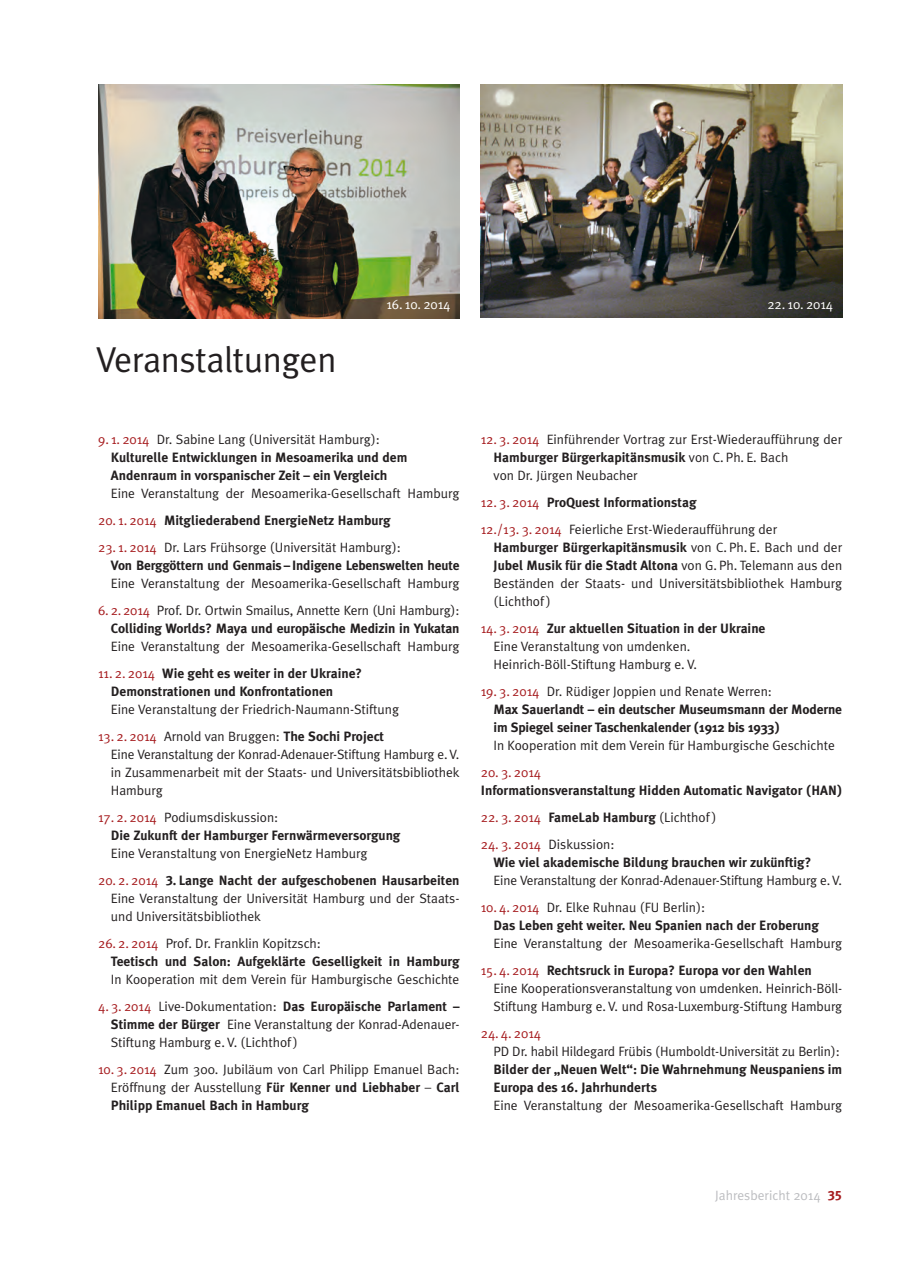
<style>
.page{position:relative;width:918px;height:1287px;background:#fff}
.page>*{position:absolute;margin:0;border:0;box-sizing:border-box;transform-origin:0 0}
.t1{font:36px "Meta Plus Normal";letter-spacing:-.015em;color:#231f20}
.t2{font:13.5px/18px "Meta Plus Normal";color:#231f20}
.t3{font:700 13.5px/18px "Meta Plus";color:#231f20}
.t4{font:13.5px "Meta Plus Normal";color:#fff}
.t5{font:13.5px "Meta Plus Normal";color:#bcbdc0}
.t6{font:13.5px "Meta Plus Normal";color:#a61c1f}
.s1{color:#a61c1f}
.s2{font-family:"Meta Plus Normal";font-weight:400;color:#a61c1f}
.s3{font-family:"Meta Plus";font-weight:700}
.s4{font-family:"Meta Plus Bold Caps";font-weight:400}
.s5{font-family:"Meta Plus Normal";font-weight:400}
.s6{font-family:"Meta Plus Bold Caps";color:#a61c1f}
</style>
<div class="page">
<img style="left:98px;top:84px;width:362px;height:234px">
<img style="left:481px;top:84px;width:361px;height:234px">
<h1 class="t1" style="left:96px;top:346px;width:242px">Veranstaltungen</h1>
<p class="t4" style="left:386px;top:299px;width:66px">16. 10. 2014</p>
<p class="t4" style="left:767px;top:299px;width:67px">22. 10. 2014</p>
<p class="t2" style="left:98px;top:432px;width:283px"><span class="s1">9. 1. 2014</span> Dr. Sabine Lang (Universität Hamburg):</p>
<p class="t3" style="left:111px;top:450px;width:298px">Kulturelle Entwicklungen in Mesoamerika und dem<br>Andenraum in vorspanischer Zeit – ein Vergleich</p>
<p class="t2" style="left:111px;top:486px;width:350px">Eine Veranstaltung der Mesoamerika-Gesellschaft Hamburg</p>
<p class="t3" style="left:98px;top:513px;width:294px"><span class="s2">20. 1. 2014</span> Mitgliederabend EnergieNetz Hamburg</p>
<p class="t2" style="left:98px;top:540px;width:304px"><span class="s1">23. 1. 2014</span> Dr. Lars Frühsorge (Universität Hamburg):</p>
<p class="t3" style="left:111px;top:558px;width:350px">Von Berggöttern und Genmais – Indigene Lebenswelten heute</p>
<p class="t2" style="left:111px;top:576px;width:350px">Eine Veranstaltung der Mesoamerika-Gesellschaft Hamburg</p>
<p class="t2" style="left:98px;top:603px;width:363px"><span class="s1">6. 2. 2014</span> Prof. Dr. Ortwin Smailus, Annette Kern (Uni Hamburg):</p>
<p class="t3" style="left:111px;top:621px;width:350px">Colliding Worlds? Maya und europäische Medizin in Yukatan</p>
<p class="t2" style="left:111px;top:639px;width:350px">Eine Veranstaltung der Mesoamerika-Gesellschaft Hamburg</p>
<p class="t3" style="left:111px;top:666px;width:253px;text-indent:-13px"><span class="s2">11. 2. 2014</span> Wie geht es weiter in der Ukraine?<br>Demonstrationen und Konfrontationen</p>
<p class="t2" style="left:111px;top:702px;width:290px">Eine Veranstaltung der Friedrich-Naumann-Stiftung</p>
<p class="t2" style="left:111px;top:729px;width:350px;text-indent:-13px"><span class="s1">13. 2. 2014</span> Arnold van Bruggen: <span class="s3">The Sochi Project<br></span>Eine Veranstaltung der Konrad-Adenauer-Stiftung Hamburg e. V. in Zusammenarbeit mit der Staats- und Universitätsbibliothek Hamburg</p>
<p class="t2" style="left:98px;top:810px;width:182px"><span class="s1">17. 2. 2014</span> Podiumsdiskussion:</p>
<p class="t3" style="left:111px;top:828px;width:291px">Die Zukunft der Hamburger Fernwärmeversorgung</p>
<p class="t2" style="left:111px;top:846px;width:258px">Eine Veranstaltung von EnergieNetz Hamburg</p>
<p class="t3" style="left:98px;top:873px;width:363px"><span class="s2">20. 2. 2014</span> <span class="s4">3</span>. Lange Nacht der aufgeschobenen Hausarbeiten</p>
<p class="t2" style="left:111px;top:891px;width:350px">Eine Veranstaltung der Universität Hamburg und der Staats&shy;und Universitätsbibliothek</p>
<p class="t2" style="left:98px;top:936px;width:224px"><span class="s1">26. 2. 2014</span> Prof. Dr. Franklin Kopitzsch:</p>
<p class="t3" style="left:111px;top:954px;width:350px">Teetisch und Salon: Aufgeklärte Geselligkeit in Hamburg</p>
<p class="t2" style="left:111px;top:972px;width:350px">In Kooperation mit dem Verein für Hamburgische Geschichte</p>
<p class="t3" style="left:98px;top:999px;width:363px"><span class="s2">4. 3. 2014</span> <span class="s5">Live-Dokumentation:</span> Das Europäische Parlament –</p>
<p class="t2" style="left:111px;top:1017px;width:350px"><span class="s3">Stimme der Bürger</span> Eine Veranstaltung der Konrad-Adenauer-<br>Stiftung Hamburg e. V. (Lichthof )</p>
<p class="t2" style="left:98px;top:1062px;width:363px"><span class="s1">10. 3. 2014</span> Zum 300. Jubiläum von Carl Philipp Emanuel Bach:</p>
<p class="t3" style="left:111px;top:1080px;width:350px"><span class="s5">Eröffnung der Ausstellung</span> Für Kenner und Liebhaber <span class="s5">–</span> Carl<br>Philipp Emanuel Bach in Hamburg</p>
<p class="t2" style="left:481px;top:432px;width:363px"><span class="s1">12. 3. 2014</span> Einführender Vortrag zur Erst-Wiederaufführung der</p>
<p class="t3" style="left:494px;top:450px;width:296px">Hamburger Bürgerkapitänsmusik <span class="s5">von C. Ph. E. Bach</span></p>
<p class="t2" style="left:494px;top:468px;width:146px">von Dr. Jürgen Neubacher</p>
<p class="t3" style="left:481px;top:495px;width:217px"><span class="s2">12. 3. 2014</span> ProQuest Informationstag</p>
<p class="t2" style="left:481px;top:522px;width:298px"><span class="s1">12./13. 3. 2014</span> Feierliche Erst-Wiederaufführung der</p>
<p class="t3" style="left:494px;top:540px;width:350px">Hamburger Bürgerkapitänsmusik <span class="s5">von C. Ph. E. Bach und der<br></span>Jubel Musik für die Stadt Altona <span class="s5">von G. Ph. Telemann aus den</span></p>
<p class="t2" style="left:494px;top:576px;width:350px">Beständen der Staats- und Universitätsbibliothek Hamburg (Lichthof )</p>
<p class="t3" style="left:481px;top:621px;width:286px"><span class="s2">14. 3. 2014</span> Zur aktuellen Situation in der Ukraine</p>
<p class="t2" style="left:494px;top:639px;width:205px">Eine Veranstaltung von umdenken.<br>Heinrich-Böll-Stiftung Hamburg e. V.</p>
<p class="t2" style="left:481px;top:684px;width:293px"><span class="s1">19. 3. 2014</span> Dr. Rüdiger Joppien und Renate Werren:</p>
<p class="t3" style="left:494px;top:702px;width:350px">Max Sauerlandt – ein deutscher Museumsmann der Moderne im Spiegel seiner Taschenkalender (1912 bis 1933)</p>
<p class="t2" style="left:494px;top:738px;width:343px">In Kooperation mit dem Verein für Hamburgische Geschichte</p>
<p class="t6" style="left:481px;top:767px;width:62px">20. 3. 2014</p>
<p class="t3" style="left:481px;top:783px;width:363px">Informationsveranstaltung Hidden Automatic Navigator (HAN)</p>
<p class="t3" style="left:481px;top:810px;width:237px"><span class="s2">22. 3. 2014</span> FameLab Hamburg <span class="s5">(Lichthof )</span></p>
<p class="t2" style="left:481px;top:837px;width:135px"><span class="s1">24. 3. 2014</span> Diskussion:</p>
<p class="t3" style="left:494px;top:855px;width:319px">Wie viel akademische Bildung brauchen wir zukünftig?</p>
<p class="t2" style="left:494px;top:873px;width:350px">Eine Veranstaltung der Konrad-Adenauer-Stiftung Hamburg e. V.</p>
<p class="t2" style="left:481px;top:900px;width:226px"><span class="s1">10. 4. 2014</span> Dr. Elke Ruhnau (FU Berlin):</p>
<p class="t3" style="left:494px;top:918px;width:327px">Das Leben geht weiter. Neu Spanien nach der Eroberung</p>
<p class="t2" style="left:494px;top:936px;width:350px">Eine Veranstaltung der Mesoamerika-Gesellschaft Hamburg</p>
<p class="t3" style="left:481px;top:963px;width:333px"><span class="s2">15. 4. 2014</span> Rechtsruck in Europa? Europa vor den Wahlen</p>
<p class="t2" style="left:494px;top:981px;width:350px">Eine Kooperationsveranstaltung von umdenken. Heinrich-Böll-<br>Stiftung Hamburg e. V. und Rosa-Luxemburg-Stiftung Hamburg</p>
<p class="t6" style="left:481px;top:1028px;width:62px">24. 4. 2014</p>
<p class="t2" style="left:494px;top:1044px;width:348px">PD Dr. habil Hildegard Frübis (Humboldt-Universität zu Berlin):</p>
<p class="t3" style="left:494px;top:1062px;width:350px">Bilder der „Neuen Welt“: Die Wahrnehmung Neuspaniens im<br>Europa des 16. Jahrhunderts</p>
<p class="t2" style="left:494px;top:1098px;width:350px">Eine Veranstaltung der Mesoamerika-Gesellschaft Hamburg</p>
<p class="t5" style="left:715px;top:1190px;width:128px">Jahresbericht 2014 <span class="s6">35</span></p>
</div>
